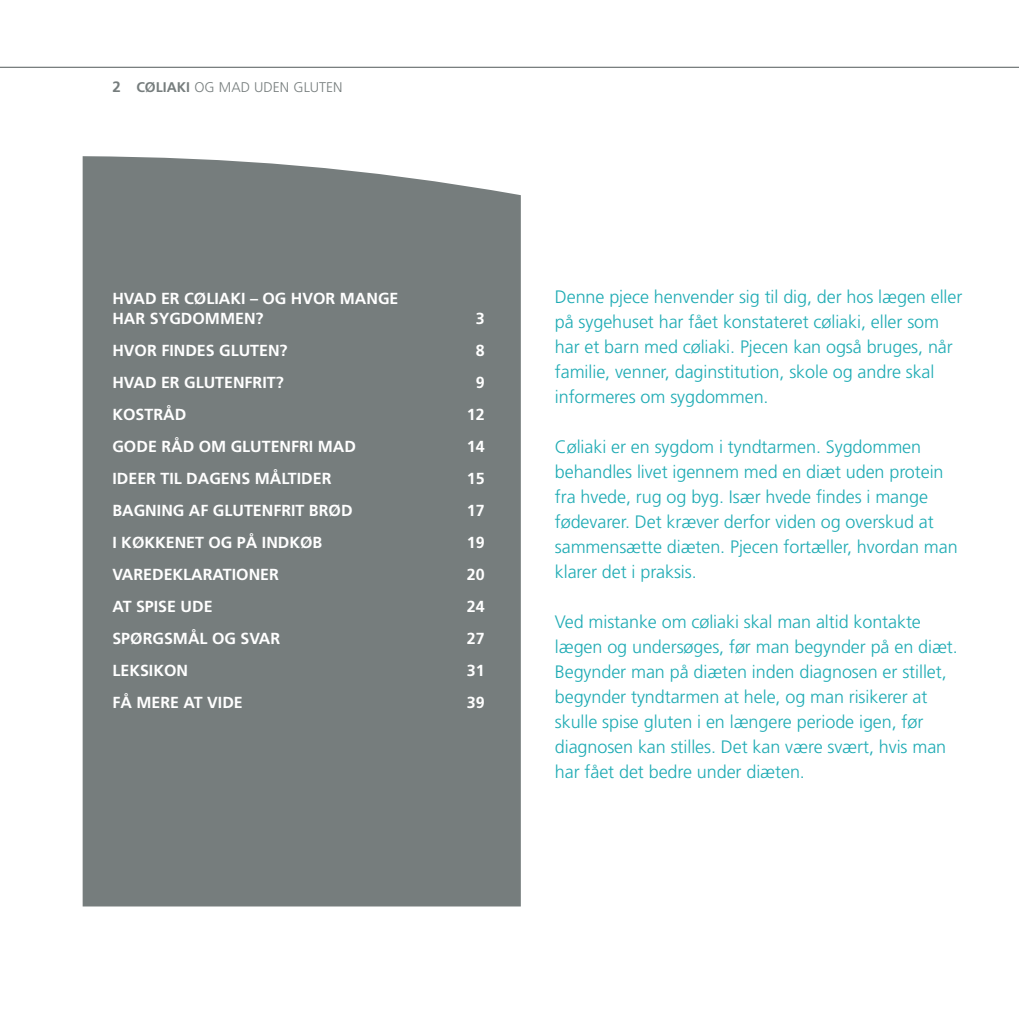
<style>
.page{position:relative;width:1019px;height:1020px;background:#fff}
.page>*{position:absolute;margin:0;border:0;box-sizing:border-box;transform-origin:0 0}
.t1{font:300 18px/25px "Frutiger";letter-spacing:-.005em;color:#1eabb4}
.t2{font:700 16px/20px "Frutiger";color:#fff}
.t3{font:300 14px "Frutiger";color:#767d7d}
.s1{font-weight:700;font-size:15px}
.s2{font-weight:700}
</style>
<div class="page">
<hr style="left:0;top:67px;width:1018px;height:1px;background:#767d7d">
<div style="left:83px;top:156px;width:438px;height:750px;background:#767d7d"></div>
<p class="t3" style="left:112px;top:79px;width:232px"><span class="s1">2</span> <span class="s2">CØLIAKI</span> OG MAD UDEN GLUTEN</p>
<p class="t2" style="left:112px;top:288px;width:287px">HVAD ER CØLIAKI – OG HVOR MANGE<br>HAR SYGDOMMEN?</p>
<p class="t2" style="left:475px;top:308px;width:10px">3</p>
<p class="t2" style="left:112px;top:340px;width:177px">HVOR FINDES GLUTEN?</p>
<p class="t2" style="left:475px;top:340px;width:10px">8</p>
<p class="t2" style="left:112px;top:372px;width:173px">HVAD ER GLUTENFRIT?</p>
<p class="t2" style="left:475px;top:372px;width:10px">9</p>
<p class="t2" style="left:112px;top:404px;width:75px">KOSTRÅD</p>
<p class="t2" style="left:467px;top:404px;width:19px">12</p>
<p class="t2" style="left:112px;top:436px;width:245px">GODE RÅD OM GLUTENFRI MAD</p>
<p class="t2" style="left:467px;top:436px;width:19px">14</p>
<p class="t2" style="left:112px;top:468px;width:221px">IDEER TIL DAGENS MÅLTIDER</p>
<p class="t2" style="left:467px;top:468px;width:19px">15</p>
<p class="t2" style="left:112px;top:500px;width:241px">BAGNING AF GLUTENFRIT BRØD</p>
<p class="t2" style="left:467px;top:500px;width:19px">17</p>
<p class="t2" style="left:112px;top:532px;width:211px">I KØKKENET OG PÅ INDKØB</p>
<p class="t2" style="left:467px;top:532px;width:19px">19</p>
<p class="t2" style="left:112px;top:564px;width:168px">VAREDEKLARATIONER</p>
<p class="t2" style="left:467px;top:564px;width:19px">20</p>
<p class="t2" style="left:112px;top:596px;width:102px">AT SPISE UDE</p>
<p class="t2" style="left:467px;top:596px;width:19px">24</p>
<p class="t2" style="left:112px;top:628px;width:169px">SPØRGSMÅL OG SVAR</p>
<p class="t2" style="left:467px;top:628px;width:19px">27</p>
<p class="t2" style="left:112px;top:660px;width:77px">LEKSIKON</p>
<p class="t2" style="left:467px;top:660px;width:19px">31</p>
<p class="t2" style="left:112px;top:692px;width:132px">FÅ MERE AT VIDE</p>
<p class="t2" style="left:467px;top:692px;width:19px">39</p>
<p class="t1" style="left:555px;top:284px;width:409px">Denne pjece henvender sig til dig, der hos lægen eller på sygehuset har fået konstateret cøliaki, eller som har et barn med cøliaki. Pjecen kan også bruges, når familie, venner, daginstitution, skole og andre skal informeres om sygdommen.</p>
<p class="t1" style="left:555px;top:434px;width:404px">Cøliaki er en sygdom i tyndtarmen. Sygdommen behandles livet igennem med en diæt uden protein fra hvede, rug og byg. Især hvede findes i mange fødevarer. Det kræver derfor viden og overskud at sammensætte diæten. Pjecen fortæller, hvordan man klarer det i praksis.</p>
<p class="t1" style="left:555px;top:609px;width:404px">Ved mistanke om cøliaki skal man altid kontakte lægen og undersøges, før man begynder på en diæt.<br>Begynder man på diæten inden diagnosen er stillet, begynder tyndtarmen at hele, og man risikerer at skulle spise gluten i en længere periode igen, før diagnosen kan stilles. Det kan være svært, hvis man har fået det bedre under diæten.</p>
</div>
